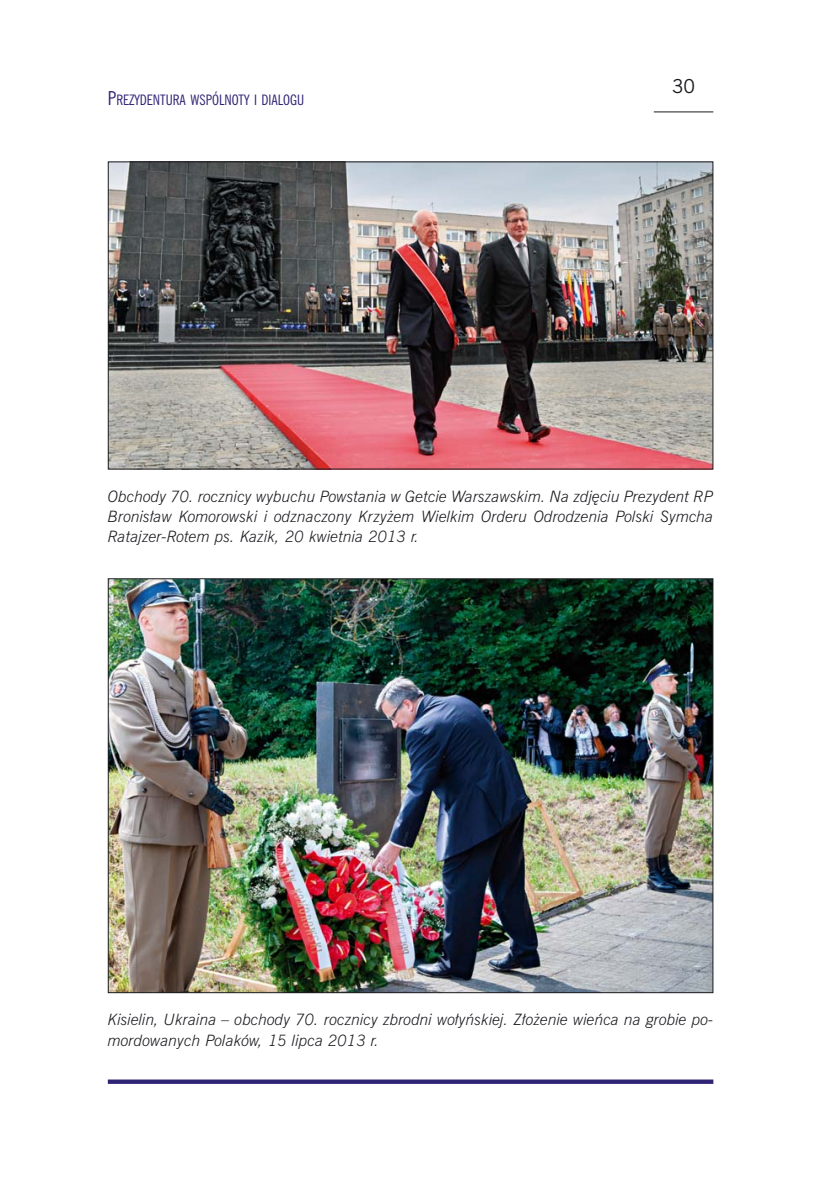
<style>
.page{position:relative;width:819px;height:1191px;background:#fff}
.page>*{position:absolute;margin:0;border:0;box-sizing:border-box;transform-origin:0 0}
.t1{font:19.25px "News Gothic PL";color:#1b1c20}
.t2{font:italic 300 15.75px/20.1px "News Gothic PL";color:#1b1c20;text-align:justify}
.t3{font:condensed 14.35px "News Gothic PL";color:#2f2374}
.s1{font-size:19.25px}
</style>
<div class="page">
<img style="left:107px;top:111px;width:607px;height:973px">
<p class="t3" style="left:108px;top:95px;width:198px"><span class="s1">P</span>REZYDENTURA WSPÓLNOTY I DIALOGU</p>
<p class="t1" style="left:672px;top:80px;width:25px">30</p>
<p class="t2" style="left:108px;top:488px;width:607px">Obchody 70. rocznicy wybuchu Powstania w Getcie Warszawskim. Na zdj´ciu Prezydent RP Bronis∏aw Komorowski i odznaczony Krzy˝em Wielkim Orderu Odrodzenia Polski Symcha Ratajzer-Rotem ps. Kazik, 20 kwietnia 2013 r.</p>
<p class="t2" style="left:108px;top:1011px;width:607px">Kisielin, Ukraina – obchody 70. rocznicy zbrodni wo∏yƒskiej. Z∏o˝enie wieƒca na grobie po&shy;mordowanych Polaków, 15 lipca 2013 r.</p>
</div>
